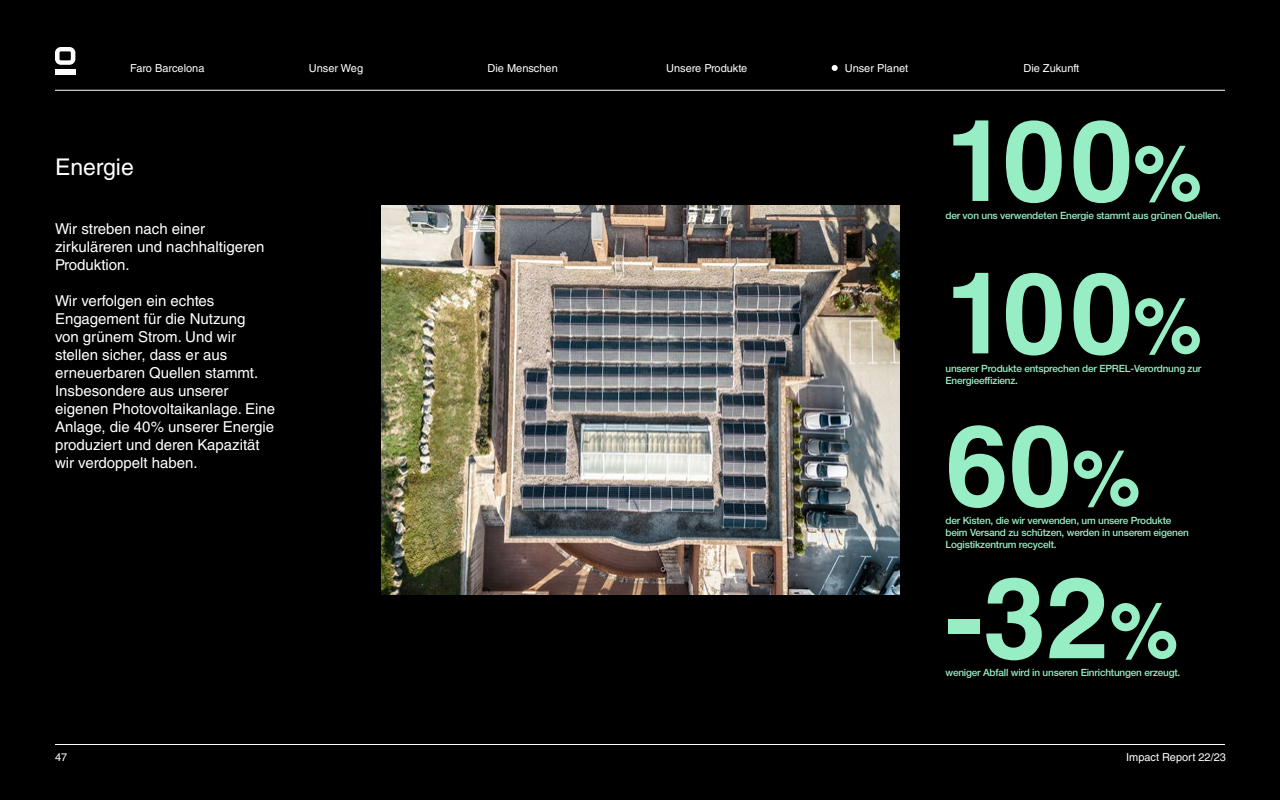
<style>
.page{position:relative;width:1280px;height:800px;background:#000}
.page>*{position:absolute;margin:0;border:0;box-sizing:border-box;transform-origin:0 0}
.t1{font:700 113.4px "Helvetica LT Std";color:#97eec4}
.t2{font:700 77.7px "Helvetica LT Std";color:#97eec4}
.t3{font:23px "Helvetica LT Std";color:#fff}
.t4{font:15px/18px "Helvetica LT Std";color:#fff}
.t5{font:11px "Helvetica LT Std";color:#fff}
.t6{font:500 10px/12px "Helvetica Neue LT Std";letter-spacing:-.02em;color:#97eec4}
.s1{font-size:77.7px}
</style>
<div class="page">
<img style="left:381px;top:206px;width:518px;height:388px">
<svg style="left:832px;top:65px;width:6px;height:6px"></svg>
<div style="left:55px;top:70px;width:20px;height:5px;background:#fff"></div>
<svg style="left:55px;top:47px;width:20px;height:18px"></svg>
<hr style="left:55px;top:90px;width:1170px;height:1px;background:#fff">
<hr style="left:55px;top:744px;width:1170px;height:1px;background:#fff">
<p class="t5" style="left:130px;top:62px;width:76px">Faro Barcelona</p>
<p class="t5" style="left:309px;top:62px;width:56px">Unser Weg</p>
<p class="t5" style="left:488px;top:62px;width:72px">Die Menschen</p>
<p class="t5" style="left:666px;top:62px;width:83px">Unsere Produkte</p>
<p class="t5" style="left:845px;top:62px;width:65px">Unser Planet</p>
<p class="t5" style="left:1023px;top:62px;width:57px">Die Zukunft</p>
<h3 class="t3" style="left:55px;top:153px;width:80px">Energie</h3>
<p class="t4" style="left:55px;top:219px;width:211px">Wir streben nach einer zirkuläreren und nachhaltigeren<br>Produktion.</p>
<p class="t4" style="left:55px;top:291px;width:222px">Wir verfolgen ein echtes<br>Engagement für die Nutzung<br>von grünem Strom. Und wir stellen sicher, dass er aus erneuerbaren Quellen stammt.<br>Insbesondere aus unserer eigenen Photovoltaikanlage. Eine<br>Anlage, die 40% unserer Energie produziert und deren Kapazität wir verdoppelt haben.</p>
<h1 class="t1" style="left:946px;top:92px;width:189px">100</h1>
<p class="t6" style="left:946px;top:209px;width:277px">der von uns verwendeten Energie stammt aus grünen Quellen.</p>
<h2 class="t2" style="left:1133px;top:126px;width:71px">%</h2>
<h1 class="t1" style="left:946px;top:244px;width:189px">100</h1>
<p class="t6" style="left:946px;top:362px;width:258px">unserer Produkte entsprechen der EPREL-Verordnung zur<br>Energieeffizienz.</p>
<h2 class="t2" style="left:1133px;top:279px;width:71px">%</h2>
<h1 class="t1" style="left:946px;top:397px;width:128px">60</h1>
<p class="t6" style="left:946px;top:514px;width:245px">der Kisten, die wir verwenden, um unsere Produkte beim Versand zu schützen, werden in unserem eigenen</p>
<h2 class="t2" style="left:1072px;top:431px;width:71px">%</h2>
<p class="t6" style="left:946px;top:538px;width:113px">Logistikzentrum recycelt.</p>
<h1 class="t1" style="left:946px;top:549px;width:234px">-32<span class="s1">%</span></h1>
<p class="t6" style="left:945px;top:667px;width:236px">weniger Abfall wird in unseren Einrichtungen erzeugt.</p>
<p class="t5" style="left:55px;top:751px;width:14px">47</p>
<p class="t5" style="left:1126px;top:751px;width:101px">Impact Report 22/23</p>
</div>
